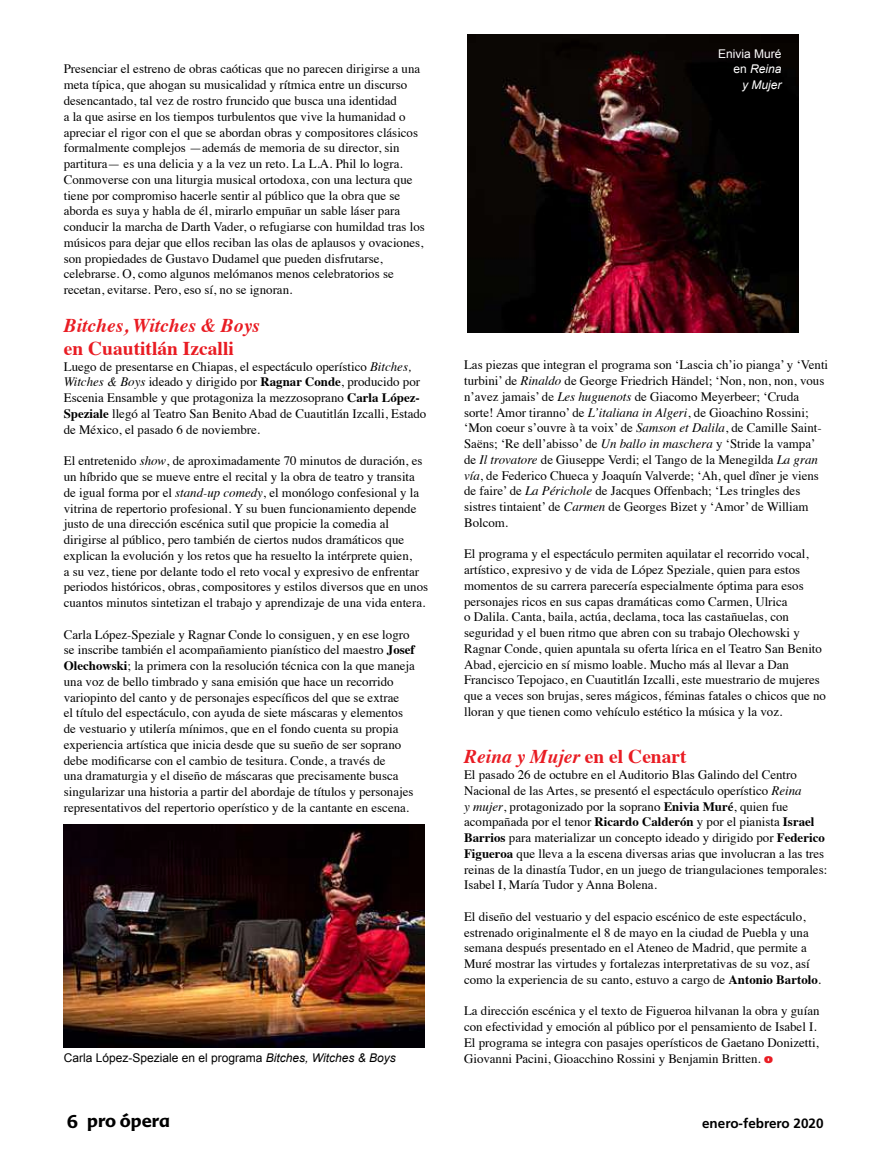
<style>
.page{position:relative;width:893px;height:1170px;background:#fff}
.page>*{position:absolute;margin:0;border:0;box-sizing:border-box;transform-origin:0 0}
.t1{font:italic 700 19.5px "Times";color:#e91c23}
.t2{font:700 19.5px "Times";color:#e91c23}
.t3{font:700 18px "Advert";color:#000}
.t4{font:700 13.5px "Frutiger";color:#000}
.t5{font:12.9px/15.8px "Times";color:#000}
.t6{font:12px "Arial";color:#000}
.t7{font:12px/15.8px "Arial";color:#fff;text-align:right}
.s1{font-style:italic}
.s2{font-weight:700}
.s3{font-style:normal}
.s4{font-family:"Frutiger";font-weight:900;color:#e91c23}
</style>
<div class="page">
<img style="left:64px;top:824px;width:361px;height:222px">
<img style="left:467px;top:34px;width:331px;height:298px">
<p class="t5" style="left:64px;top:60px;width:363px">Presenciar el estreno de obras caóticas que no parecen dirigirse a una meta típica, que ahogan su musicalidad y rítmica entre un discurso desencantado, tal vez de rostro fruncido que busca una identidad<br>a la que asirse en los tiempos turbulentos que vive la humanidad o apreciar el rigor con el que se abordan obras y compositores clásicos formalmente complejos —además de memoria de su director, sin partitura— es una delicia y a la vez un reto. La L.A. Phil lo logra.<br>Conmoverse con una liturgia musical ortodoxa, con una lectura que tiene por compromiso hacerle sentir al público que la obra que se aborda es suya y habla de él, mirarlo empuñar un sable láser para conducir la marcha de Darth Vader, o refugiarse con humildad tras los músicos para dejar que ellos reciban las olas de aplausos y ovaciones, son propiedades de Gustavo Dudamel que pueden disfrutarse, celebrarse. O, como algunos melómanos menos celebratorios se recetan, evitarse. Pero, eso sí, no se ignoran.</p>
<h1 class="t1" style="left:64px;top:307px;width:198px">Bitches, Witches &amp; Boys</h1>
<h1 class="t2" style="left:64px;top:329px;width:172px">en Cuautitlán Izcalli</h1>
<p class="t5" style="left:64px;top:357px;width:364px">Luego de presentarse en Chiapas, el espectáculo operístico <span class="s1">Bitches, Witches &amp; Boys</span> ideado y dirigido por <span class="s2">Ragnar Conde</span>, producido por Escenia Ensamble y que protagoniza la mezzosoprano <span class="s2">Carla López-Speziale</span> llegó al Teatro San Benito Abad de Cuautitlán Izcalli, Estado de México, el pasado 6 de noviembre.</p>
<p class="t5" style="left:64px;top:452px;width:366px">El entretenido <span class="s1">show</span>, de aproximadamente 70 minutos de duración, es un híbrido que se mueve entre el recital y la obra de teatro y transita de igual forma por el <span class="s1">stand-up comedy</span>, el monólogo confesional y la vitrina de repertorio profesional. Y su buen funcionamiento depende justo de una dirección escénica sutil que propicie la comedia al dirigirse al público, pero también de ciertos nudos dramáticos que explican la evolución y los retos que ha resuelto la intérprete quien,<br>a su vez, tiene por delante todo el reto vocal y expresivo de enfrentar periodos históricos, obras, compositores y estilos diversos que en unos cuantos minutos sintetizan el trabajo y aprendizaje de una vida entera.</p>
<p class="t5" style="left:64px;top:625px;width:353px">Carla López-Speziale y Ragnar Conde lo consiguen, y en ese logro se inscribe también el acompañamiento pianístico del maestro <span class="s2">Josef Olechowski</span>; la primera con la resolución técnica con la que maneja una voz de bello timbrado y sana emisión que hace un recorrido variopinto del canto y de personajes específicos del que se extrae<br>el título del espectáculo, con ayuda de siete máscaras y elementos de vestuario y utilería mínimos, que en el fondo cuenta su propia experiencia artística que inicia desde que su sueño de ser soprano debe modificarse con el cambio de tesitura. Conde, a través de<br>una dramaturgia y el diseño de máscaras que precisamente busca singularizar una historia a partir del abordaje de títulos y personajes representativos del repertorio operístico y de la cantante en escena.</p>
<p class="t7" style="left:718px;top:46px;width:65px">Enivia Muré en <span class="s1">Reina<br>y Mujer</span></p>
<p class="t5" style="left:464px;top:356px;width:366px">Las piezas que integran el programa son ‘Lascia ch’io pianga’ y ‘Venti turbini’ de <span class="s1">Rinaldo</span> de George Friedrich Händel; ‘Non, non, non, vous n’avez jamais’ de <span class="s1">Les huguenots</span> de Giacomo Meyerbeer; ‘Cruda sorte! Amor tiranno’ de <span class="s1">L’italiana in Algeri</span>, de Gioachino Rossini; ‘Mon coeur s’ouvre à ta voix’ de <span class="s1">Samson et Dalila</span>, de Camille Saint-Saëns; ‘Re dell’abisso’ de <span class="s1">Un ballo in maschera</span> y ‘Stride la vampa’ de <span class="s1">Il trovatore</span> de Giuseppe Verdi; el Tango de la Menegilda <span class="s1">La gran vía</span>, de Federico Chueca y Joaquín Valverde; ‘Ah, quel dîner je viens de faire’ de <span class="s1">La Périchole</span> de Jacques Offenbach; ‘Les tringles des sistres tintaient’ de <span class="s1">Carmen</span> de Georges Bizet y ‘Amor’ de William Bolcom.</p>
<p class="t5" style="left:464px;top:545px;width:363px">El programa y el espectáculo permiten aquilatar el recorrido vocal, artístico, expresivo y de vida de López Speziale, quien para estos momentos de su carrera parecería especialmente óptima para esos personajes ricos en sus capas dramáticas como Carmen, Ulrica<br>o Dalila. Canta, baila, actúa, declama, toca las castañuelas, con seguridad y el buen ritmo que abren con su trabajo Olechowski y Ragnar Conde, quien apuntala su oferta lírica en el Teatro San Benito Abad, ejercicio en sí mismo loable. Mucho más al llevar a Dan Francisco Tepojaco, en Cuautitlán Izcalli, este muestrario de mujeres que a veces son brujas, seres mágicos, féminas fatales o chicos que no lloran y que tienen como vehículo estético la música y la voz.</p>
<h1 class="t1" style="left:464px;top:738px;width:224px">Reina y Mujer <span class="s3">en el Cenart</span></h1>
<p class="t5" style="left:464px;top:765px;width:365px">El pasado 26 de octubre en el Auditorio Blas Galindo del Centro Nacional de las Artes, se presentó el espectáculo operístico <span class="s1">Reina<br>y mujer</span>, protagonizado por la soprano <span class="s2">Enivia Muré</span>, quien fue acompañada por el tenor <span class="s2">Ricardo Calderón</span> y por el pianista <span class="s2">Israel Barrios</span> para materializar un concepto ideado y dirigido por <span class="s2">Federico Figueroa</span> que lleva a la escena diversas arias que involucran a las tres reinas de la dinastía Tudor, en un juego de triangulaciones temporales:<br>Isabel I, María Tudor y Anna Bolena.</p>
<p class="t5" style="left:464px;top:907px;width:358px">El diseño del vestuario y del espacio escénico de este espectáculo, estrenado originalmente el 8 de mayo en la ciudad de Puebla y una semana después presentado en el Ateneo de Madrid, que permite a Muré mostrar las virtudes y fortalezas interpretativas de su voz, así como la experiencia de su canto, estuvo a cargo de <span class="s2">Antonio Bartolo</span>.</p>
<p class="t5" style="left:464px;top:1002px;width:357px">La dirección escénica y el texto de Figueroa hilvanan la obra y guían con efectividad y emoción al público por el pensamiento de Isabel I.<br>El programa se integra con pasajes operísticos de Gaetano Donizetti,</p>
<p class="t6" style="left:64px;top:1050px;width:334px">Carla López-Speziale en el programa <span class="s1">Bitches, Witches &amp; Boys</span></p>
<p class="t5" style="left:464px;top:1049px;width:310px">Giovanni Pacini, Gioacchino Rossini y Benjamin Britten. <span class="s4">o</span></p>
<h2 class="t3" style="left:87px;top:1109px;width:84px">pro ópera</h2>
<p class="t4" style="left:702px;top:1115px;width:123px">enero-febrero 2020</p>
</div>
